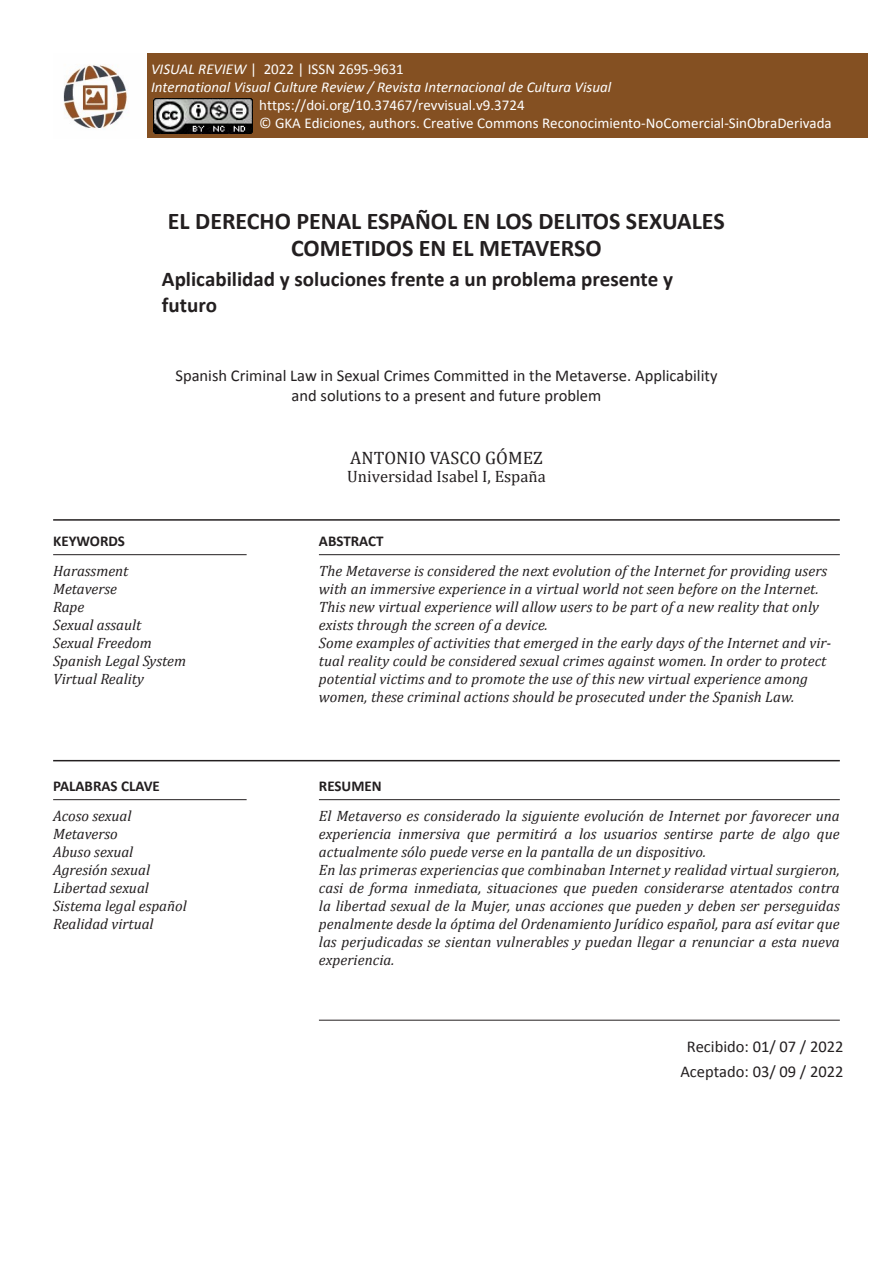
<style>
.page{position:relative;width:893px;height:1263px;background:#fff}
.page>*{position:absolute;margin:0;border:0;box-sizing:border-box;transform-origin:0 0}
.Cita{font:700 24px/27px "Calibri";color:#231f20;text-align:center}
.Cita-2{font:700 21px/25.2px "Calibri";color:#231f20}
.Cita-3{font:18px "Cambria";color:#231f20}
.Cita-4{font:16.5px/19.8px "Calibri";color:#231f20;text-align:center}
.DATE-HOME{font:16.5px/24.6px "Calibri";color:#231f20;text-align:center}
.Cita-5{font:16.5px "Cambria";color:#231f20}
.CONTENT-HOME{font:italic 15px/18px "Cambria";letter-spacing:.005em;color:#231f20}
.t1{font:15px "Calibri";color:#fff}
.t2{font:italic 15px "Calibri";color:#fff}
.WORDS-HOME{font:700 15px "Calibri";color:#231f20}
.s1{font-style:italic}
</style>
<div class="page">
<hr style="left:53px;top:519px;width:787px;height:2px;background:#231f20">
<hr style="left:53px;top:760px;width:787px;height:1px;background:#231f20">
<hr style="left:53px;top:554px;width:194px;height:1px;background:#231f20">
<hr style="left:53px;top:799px;width:194px;height:1px;background:#231f20">
<hr style="left:319px;top:554px;width:521px;height:1px;background:#231f20">
<hr style="left:319px;top:799px;width:521px;height:1px;background:#231f20">
<hr style="left:319px;top:1020px;width:521px;height:1px;background:#231f20">
<img style="left:63px;top:64px;width:64px;height:66px">
<div style="left:147px;top:53px;width:720px;height:85px;background:#845022"></div>
<img style="left:153px;top:98px;width:100px;height:35px">
<p class="t1" style="left:151px;top:60px;width:254px"><span class="s1">VISUAL REVIEW</span> | 2022 | ISSN 2695-9631</p>
<p class="t2" style="left:151px;top:78px;width:462px">International Visual Culture Review / Revista Internacional de Cultura Visual</p>
<p class="t1" style="left:259px;top:96px;width:267px">https://doi.org/10.37467/revvisual.v9.3724</p>
<p class="t1" style="left:259px;top:113px;width:574px">© GKA Ediciones, authors. Creative Commons Reconocimiento-NoComercial-SinObraDerivada</p>
<p class="Cita" style="left:168px;top:206px;width:558px">EL DERECHO PENAL ESPAÑOL EN LOS DELITOS SEXUALES<br>COMETIDOS EN EL METAVERSO</p>
<p class="Cita-2" style="left:162px;top:266px;width:513px">Aplicabilidad y soluciones frente a un problema presente y futuro</p>
<p class="Cita-4" style="left:175px;top:365px;width:544px">Spanish Criminal Law in Sexual Crimes Committed in the Metaverse. Applicability and solutions to a present and future problem</p>
<p class="WORDS-HOME" style="left:53px;top:530px;width:73px">KEYWORDS</p>
<p class="CONTENT-HOME" style="left:53px;top:561px;width:77px">Harassment</p>
<p class="CONTENT-HOME" style="left:53px;top:579px;width:65px">Metaverse</p>
<p class="CONTENT-HOME" style="left:53px;top:597px;width:33px">Rape</p>
<p class="CONTENT-HOME" style="left:53px;top:615px;width:90px">Sexual assault</p>
<p class="CONTENT-HOME" style="left:53px;top:633px;width:100px">Sexual Freedom</p>
<p class="CONTENT-HOME" style="left:53px;top:651px;width:134px">Spanish Legal System</p>
<p class="CONTENT-HOME" style="left:53px;top:669px;width:92px">Virtual Reality</p>
<p class="WORDS-HOME" style="left:53px;top:775px;width:108px">PALABRAS CLAVE</p>
<p class="CONTENT-HOME" style="left:53px;top:806px;width:80px">Acoso sexual</p>
<p class="CONTENT-HOME" style="left:53px;top:824px;width:66px">Metaverso</p>
<p class="CONTENT-HOME" style="left:53px;top:842px;width:82px">Abuso sexual</p>
<p class="CONTENT-HOME" style="left:53px;top:860px;width:98px">Agresión sexual</p>
<p class="CONTENT-HOME" style="left:53px;top:878px;width:97px">Libertad sexual</p>
<p class="CONTENT-HOME" style="left:53px;top:896px;width:135px">Sistema legal español</p>
<p class="CONTENT-HOME" style="left:53px;top:914px;width:102px">Realidad virtual</p>
<p class="Cita-3" style="left:350px;top:447px;width:194px">ANTONIO VASCO GÓMEZ</p>
<p class="Cita-5" style="left:347px;top:466px;width:200px">Universidad Isabel I, España</p>
<p class="WORDS-HOME" style="left:319px;top:530px;width:66px">ABSTRACT</p>
<p class="CONTENT-HOME" style="left:319px;top:561px;width:510px">The Metaverse is considered the next evolution of the Internet for providing users with an immersive experience in a virtual world not seen before on the Internet.<br>This new virtual experience will allow users to be part of a new reality that only exists through the screen of a device.</p>
<p class="CONTENT-HOME" style="left:319px;top:633px;width:514px">Some examples of activities that emerged in the early days of the Internet and vir&shy;tual reality could be considered sexual crimes against women. In order to protect potential victims and to promote the use of this new virtual experience among women, these criminal actions should be prosecuted under the Spanish Law.</p>
<p class="WORDS-HOME" style="left:319px;top:775px;width:64px">RESUMEN</p>
<p class="CONTENT-HOME" style="left:319px;top:806px;width:522px;text-align:justify">El Metaverso es considerado la siguiente evolución de Internet por favorecer una experiencia inmersiva que permitirá a los usuarios sentirse parte de algo que actualmente sólo puede verse en la pantalla de un dispositivo.</p>
<p class="CONTENT-HOME" style="left:319px;top:860px;width:522px;text-align:justify">En las primeras experiencias que combinaban Internet y realidad virtual surgieron, casi de forma inmediata, situaciones que pueden considerarse atentados contra la libertad sexual de la Mujer, unas acciones que pueden y deben ser perseguidas penalmente desde la óptima del Ordenamiento Jurídico español, para así evitar que las perjudicadas se sientan vulnerables y puedan llegar a renunciar a esta nueva experiencia.</p>
<p class="DATE-HOME" style="left:680px;top:1034px;width:165px">Recibido: 01/ 07 / 2022<br>Aceptado: 03/ 09 / 2022</p>
</div>
